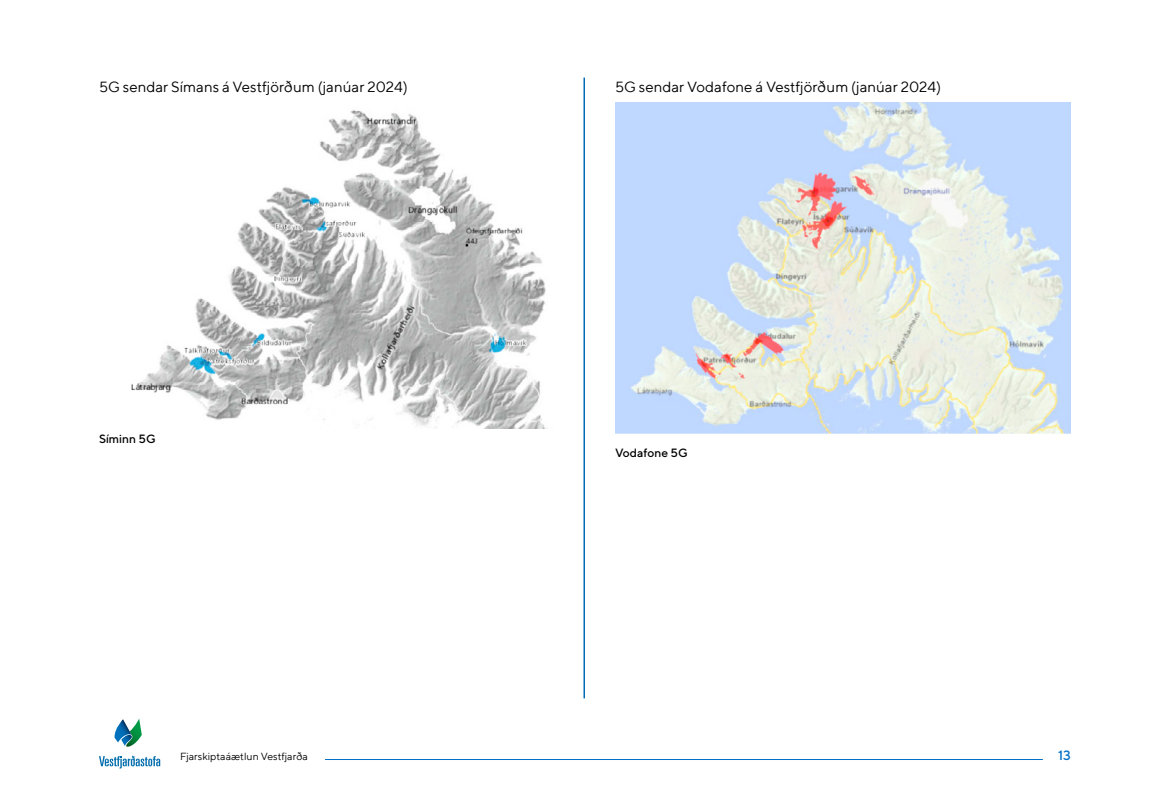
<style>
.page{position:relative;width:1170px;height:810px;background:#fff}
.page>*{position:absolute;margin:0;border:0;box-sizing:border-box;transform-origin:0 0}
.t1{font:15px "TT Norms";color:#000}
.t2{font:500 13.5px "TT Norms";color:#0071ca}
.t3{font:500 12px "TT Norms";color:#000}
.t4{font:10.5px "TT Norms";color:#000}
</style>
<div class="page">
<hr style="left:584px;top:78px;width:1px;height:620px;background:#006ab3">
<img style="left:131px;top:110px;width:415px;height:318px">
<img style="left:615px;top:103px;width:456px;height:331px">
<svg style="left:99px;top:756px;width:61px;height:13px"></svg>
<svg style="left:114px;top:719px;width:28px;height:28px"></svg>
<hr style="left:325px;top:759px;width:718px;height:1px;background:#0071ca">
<p class="t1" style="left:99px;top:78px;width:310px">5G sendar Símans á Vestfjörðum (janúar 2024)</p>
<p class="t3" style="left:99px;top:431px;width:58px">Síminn 5G</p>
<p class="t1" style="left:615px;top:78px;width:328px">5G sendar Vodafone á Vestfjörðum (janúar 2024)</p>
<p class="t3" style="left:615px;top:445px;width:74px">Vodafone 5G</p>
<p class="t4" style="left:180px;top:750px;width:130px">Fjarskiptaáætlun Vestfjarða</p>
<p class="t2" style="left:1058px;top:747px;width:14px">13</p>
</div>
